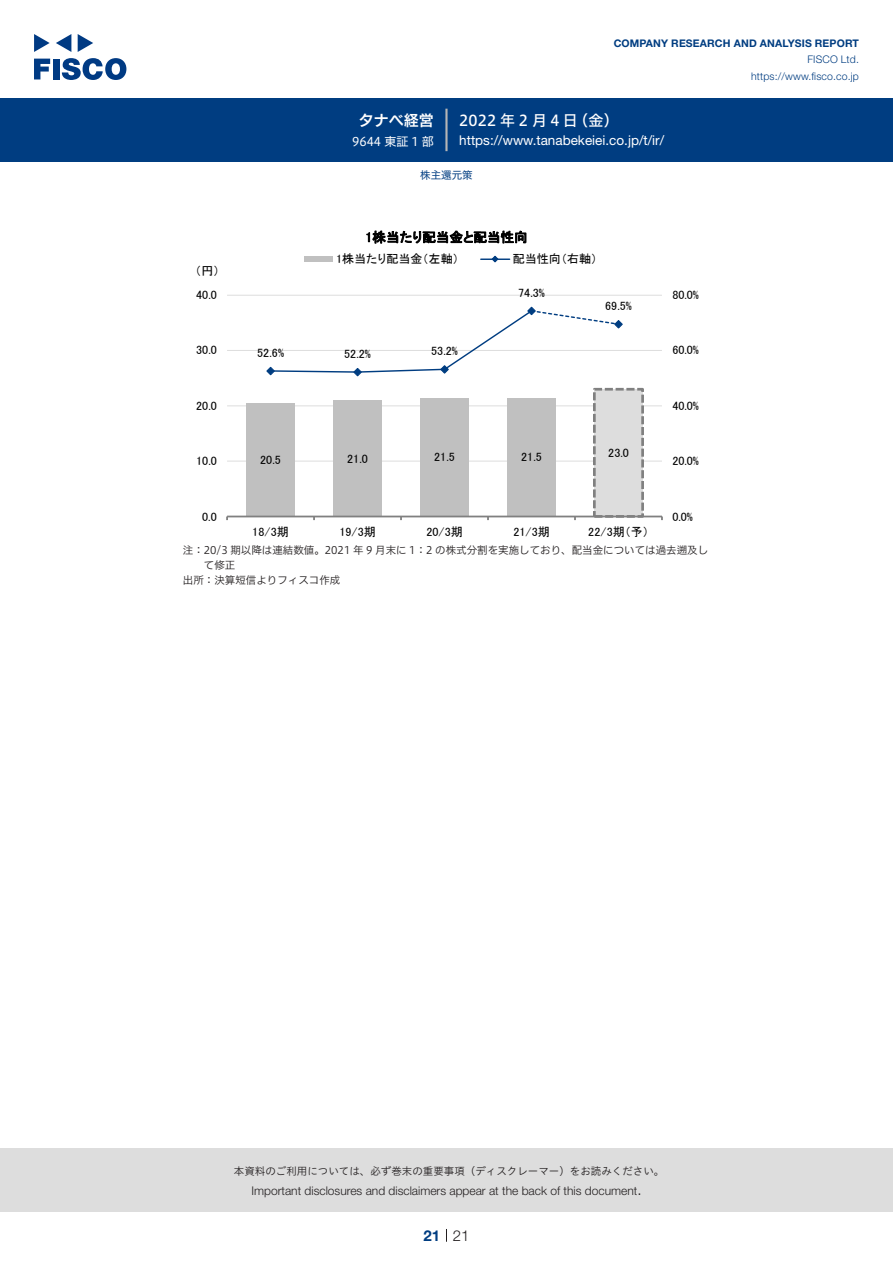
<style>
.page{position:relative;width:893px;height:1263px;background:#fff}
.page>*{position:absolute;margin:0;border:0;box-sizing:border-box;transform-origin:0 0}
.t1{font:15px "Hiragino UD Sans F Std N W5";letter-spacing:.225em;color:#fff}
.t2{font:15px "Hiragino UD Sans F Std N W6";color:#fff}
.t3{font:300 15px "Helvetica Neue LT Std";color:#231f20}
.t4{font:700 15px "Helvetica Neue LT Std";color:#003d81}
.t5{font:13.5px "Helvetica Neue LT Std";color:#fff}
.t6{font:13.5px "MS P Gothic";letter-spacing:.005em;color:#000}
.t7{font:12.15px "MS P Gothic";letter-spacing:.005em;color:#000}
.t8{font:12px "MS P Gothic";letter-spacing:.005em;color:#000}
.t9{font:300 12px "Helvetica Neue LT Std";color:#231f20}
.t10{font:12px "Hiragino UD Sans F Std N W4";color:#fff}
.t11{font:10.5px "Hiragino UD Sans F Std N W3";color:#231f20}
.t12{font:10.5px "Hiragino UD Sans Std W3";color:#231f20}
.t13{font:700 10.5px "Helvetica Neue LT Std";letter-spacing:.015em;color:#003d81}
.t14{font:300 10.5px/16.5px "Helvetica Neue LT Std";letter-spacing:.015em;color:#003d81;text-align:right}
.t15{font:10.5px "Hiragino UD Sans F Std N W4";color:#003d81}
</style>
<div class="page">
<div style="left:0;top:1148px;width:893px;height:64px;background:#ddd"></div>
<svg style="left:34px;top:59px;width:16px;height:20px"></svg>
<div style="left:53px;top:59px;width:6px;height:20px;background:#003a83"></div>
<svg style="left:62px;top:58px;width:64px;height:22px"></svg>
<svg style="left:34px;top:34px;width:16px;height:18px"></svg>
<svg style="left:78px;top:34px;width:15px;height:18px"></svg>
<svg style="left:56px;top:34px;width:15px;height:18px"></svg>
<div style="left:0;top:98px;width:893px;height:64px;background:#003d81"></div>
<hr style="left:445px;top:109px;width:3px;height:42px;background:#b5b5b6">
<svg style="left:446px;top:1229px;width:1px;height:13px"></svg>
<hr style="left:227px;top:461px;width:435px;height:1px;background:#ddd">
<hr style="left:227px;top:405px;width:435px;height:1px;background:#ddd">
<hr style="left:227px;top:350px;width:435px;height:1px;background:#ddd">
<hr style="left:227px;top:295px;width:435px;height:1px;background:#ddd">
<div style="left:246px;top:403px;width:49px;height:113px;background:#c0c0c0"></div>
<div style="left:333px;top:400px;width:49px;height:116px;background:#c0c0c0"></div>
<div style="left:420px;top:398px;width:49px;height:118px;background:#c0c0c0"></div>
<div style="left:507px;top:398px;width:49px;height:118px;background:#c0c0c0"></div>
<div style="left:594px;top:389px;width:49px;height:127px;background:#ddd"></div>
<div style="left:593px;top:388px;width:51px;height:130px;border:3px dashed #808080"></div>
<hr style="left:227px;top:516px;width:435px;height:1px;background:#808080">
<svg style="left:266px;top:306px;width:357px;height:71px"></svg>
<div style="left:304px;top:256px;width:29px;height:6px;background:#c0c0c0"></div>
<hr style="left:481px;top:258px;width:29px;height:2px;background:#003d81">
<svg style="left:491px;top:255px;width:8px;height:8px"></svg>
<p class="t2" style="left:359px;top:109px;width:77px">タナベ経営</p>
<p class="t10" style="left:352px;top:132px;width:83px">9644 東証 1 部</p>
<p class="t13" style="left:614px;top:37px;width:247px">COMPANY RESEARCH AND ANALYSIS REPORT</p>
<p class="t14" style="left:751px;top:51px;width:109px">FISCO Ltd. https://www.fisco.co j p.</p>
<p class="t1" style="left:459px;top:109px;width:120px">2022年2月4日</p>
<p class="t1" style="left:573px;top:109px;width:47px">（金(</p>
<p class="t5" style="left:459px;top:132px;width:206px">https://www.tanabekeiei. c o j p. /i r/t/</p>
<p class="t15" style="left:420px;top:167px;width:54px">株主還元策</p>
<p class="t8" style="left:195px;top:264px;width:26px">円（ (</p>
<p class="t6" style="left:365px;top:230px;width:164px">1株当たり配当金と配当性向</p>
<p class="t8" style="left:513px;top:253px;width:86px">配当性向（右軸(</p>
<p class="t8" style="left:336px;top:253px;width:124px">1株当たり配当金（左軸）</p>
<p class="t8" style="left:196px;top:289px;width:22px">40.0</p>
<p class="t8" style="left:518px;top:287px;width:28px">74.3%</p>
<p class="t8" style="left:672px;top:289px;width:28px">80.0%</p>
<p class="t8" style="left:605px;top:300px;width:28px">69.5%</p>
<p class="t8" style="left:196px;top:344px;width:22px">30.0</p>
<p class="t7" style="left:257px;top:347px;width:28px">52.6%</p>
<p class="t8" style="left:344px;top:348px;width:28px">52.2%</p>
<p class="t8" style="left:431px;top:345px;width:28px">53.2%</p>
<p class="t8" style="left:672px;top:344px;width:28px">60.0%</p>
<p class="t8" style="left:196px;top:400px;width:22px">20.0</p>
<p class="t8" style="left:672px;top:400px;width:28px">40.0%</p>
<p class="t7" style="left:196px;top:455px;width:22px">10.0</p>
<p class="t8" style="left:260px;top:454px;width:22px">20.5</p>
<p class="t7" style="left:347px;top:452px;width:22px">21.0</p>
<p class="t8" style="left:434px;top:451px;width:22px">21.5</p>
<p class="t8" style="left:521px;top:451px;width:22px">21.5</p>
<p class="t7" style="left:608px;top:447px;width:22px">23.0</p>
<p class="t7" style="left:672px;top:455px;width:28px">20.0%</p>
<p class="t8" style="left:202px;top:510px;width:16px">0.0</p>
<p class="t8" style="left:672px;top:510px;width:22px">0.0%</p>
<p class="t8" style="left:252px;top:526px;width:38px">18/3期</p>
<p class="t8" style="left:339px;top:526px;width:38px">19/3期</p>
<p class="t8" style="left:426px;top:526px;width:38px">20/3期</p>
<p class="t8" style="left:513px;top:526px;width:38px">21/3期</p>
<p class="t8" style="left:588px;top:526px;width:62px">22/3期予（ (</p>
<p class="t11" style="left:183px;top:542px;width:527px">注：20/3 期以降は連結数値。2021 年 9 月末に 1：2 の株式分割を実施しており、配当金については過去遡及し</p>
<p class="t11" style="left:204px;top:557px;width:33px">て修正</p>
<p class="t11" style="left:183px;top:572px;width:159px">出所：決算短信よりフィスコ作成</p>
<p class="t12" style="left:234px;top:1163px;width:432px">本資料のご利用については、必ず巻末の重要事項（ディスクレーマー）をお読みください。</p>
<p class="t3" style="left:637px;top:1180px;width:6px">.</p>
<p class="t9" style="left:251px;top:1183px;width:387px">Important disclosures and disclaimers appear at the back of this document</p>
<p class="t4" style="left:423px;top:1226px;width:18px">21</p>
<p class="t3" style="left:453px;top:1226px;width:18px">21</p>
</div>
